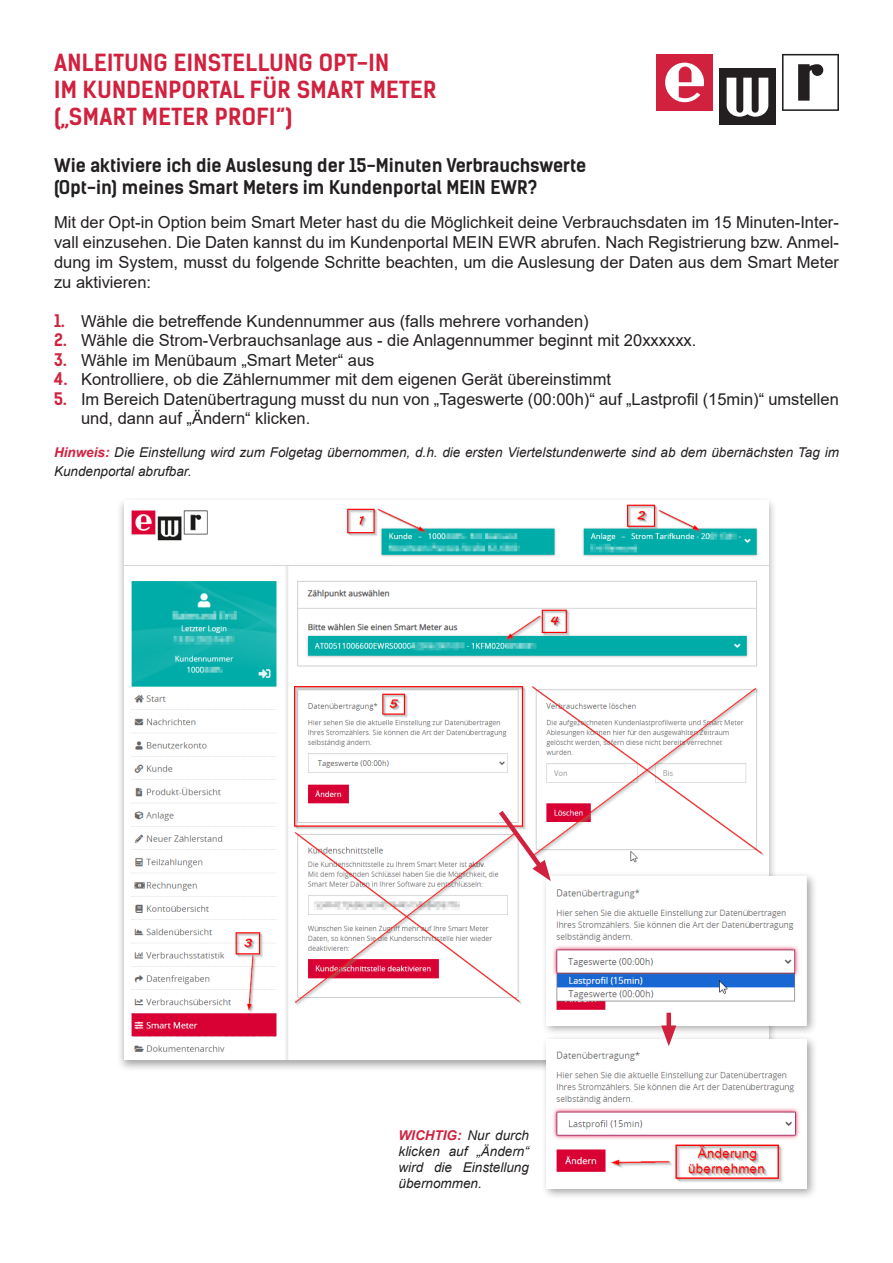
<style>
.page{position:relative;width:893px;height:1263px;background:#fff}
.page>*{position:absolute;margin:0;border:0;box-sizing:border-box;transform-origin:0 0}
.t1{font:22.5px/27px "Kelson Sans Bold BG";letter-spacing:.015em;color:#d1213e}
.t2{font:18px/21.6px "Kelson Sans Bold BG";color:#231f20}
.t3{font:16.5px/19.8px "Arial";color:#231f20;text-align:justify}
.t4{font:italic 13.5px/16.2px "Arial";color:#231f20}
.s1{font-family:"Kelson Sans Bold BG";color:#d1213e}
.s2{font-weight:700;color:#d1213e}
</style>
<div class="page">
<div style="left:656px;top:54px;width:57px;height:57px;background:#d1213e"></div>
<div style="left:719px;top:68px;width:57px;height:57px;background:#231f20"></div>
<svg style="left:727px;top:78px;width:41px;height:39px"></svg>
<svg style="left:665px;top:63px;width:39px;height:39px"></svg>
<svg style="left:782px;top:54px;width:57px;height:57px"></svg>
<div style="left:116px;top:496px;width:661px;height:576px;background:#231f20;opacity:.4"></div>
<img style="left:125px;top:500px;width:643px;height:560px">
<div style="left:541px;top:871px;width:277px;height:165px;background:#231f20;opacity:.4"></div>
<img style="left:546px;top:876px;width:261px;height:149px">
<div style="left:541px;top:1034px;width:277px;height:165px;background:#231f20;opacity:.4"></div>
<img style="left:546px;top:1039px;width:261px;height:149px">
<div style="left:666px;top:1013px;width:5px;height:21px;background:#d1213e"></div>
<svg style="left:661px;top:1025px;width:15px;height:21px"></svg>
<svg style="left:494px;top:806px;width:57px;height:75px"></svg>
<h1 class="t1" style="left:54px;top:49px;width:384px">ANLEITUNG EINSTELLUNG OPT-IN<br>IM KUNDENPORTAL FÜR SMART METER („SMART METER PROFI“)</h1>
<p class="t2" style="left:54px;top:155px;width:534px">Wie aktiviere ich die Auslesung der 15-Minuten Verbrauchswerte (Opt-in) meines Smart Meters im Kundenportal MEIN EWR?</p>
<p class="t3" style="left:54px;top:212px;width:786px">Mit der Opt-in Option beim Smart Meter hast du die Möglichkeit deine Verbrauchsdaten im 15 Minuten-Inter&shy;vall einzusehen. Die Daten kannst du im Kundenportal MEIN EWR abrufen. Nach Registrierung bzw. Anmel&shy;dung im System, musst du folgende Schritte beachten, um die Auslesung der Daten aus dem Smart Meter zu aktivieren:</p>
<p class="t3" style="left:54px;top:311px;width:536px"><span class="s1">1.</span> Wähle die betreffende Kundennummer aus (falls mehrere vorhanden)</p>
<p class="t3" style="left:54px;top:331px;width:644px"><span class="s1">2.</span> Wähle die Strom-Verbrauchsanlage aus - die Anlagennummer beginnt mit 20xxxxxx.</p>
<p class="t3" style="left:54px;top:350px;width:322px"><span class="s1">3.</span> Wähle im Menübaum „Smart Meter“ aus</p>
<p class="t3" style="left:54px;top:370px;width:559px"><span class="s1">4.</span> Kontrolliere, ob die Zählernummer mit dem eigenen Gerät übereinstimmt</p>
<p class="t3" style="left:81px;top:389px;width:759px;text-indent:-27px"><span class="s1">5.</span> Im Bereich Datenübertragung musst du nun von „Tageswerte (00:00h)“ auf „Lastprofil (15min)“ umstellen und, dann auf „Ändern“ klicken.</p>
<p class="t4" style="left:54px;top:443px;width:786px;line-height:19.5px"><span class="s2">Hinweis:</span> Die Einstellung wird zum Folgetag übernommen, d.h. die ersten Viertelstundenwerte sind ab dem übernächsten Tag im<br>Kundenportal abrufbar.</p>
<p class="t4" style="left:399px;top:1127px;width:132px;text-align:justify"><span class="s2">WICHTIG:</span> Nur durch klicken auf „Ändern“ wird die Einstellung übernommen.</p>
</div>
